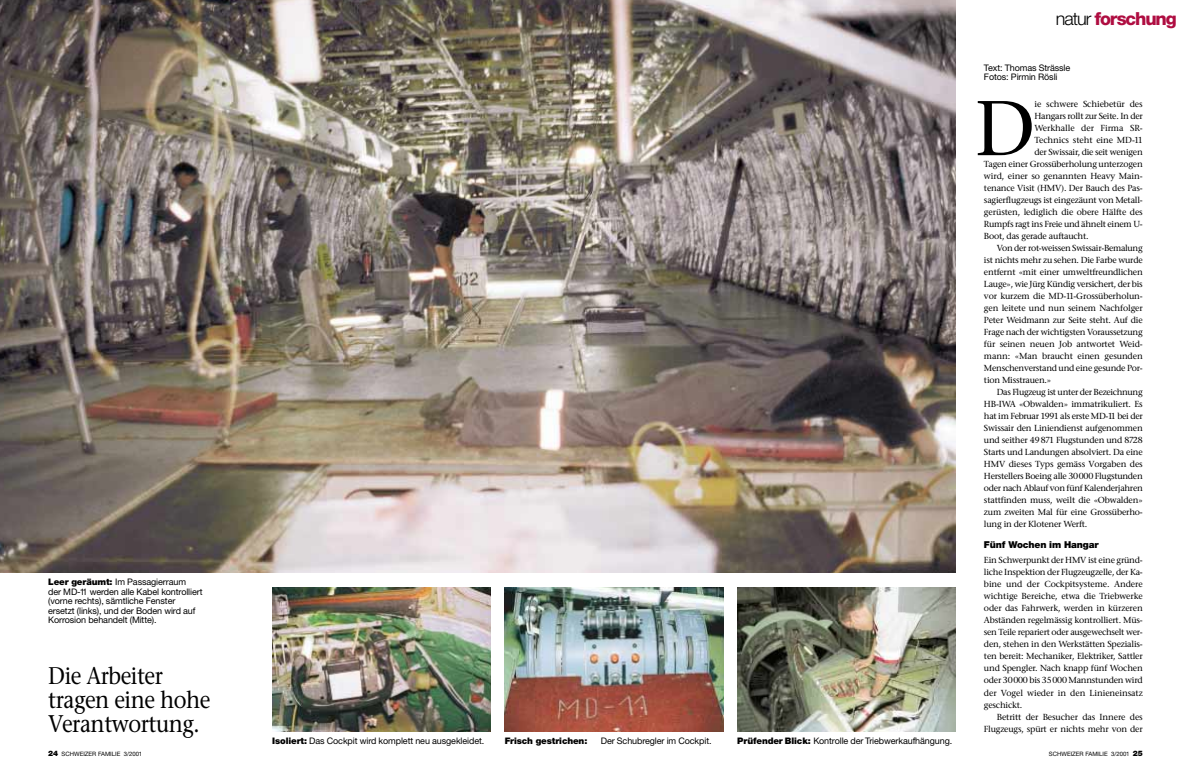
<style>
.page{position:relative;width:1191px;height:780px;background:#fff}
.page>*{position:absolute;margin:0;border:0;box-sizing:border-box;transform-origin:0 0}
.t1{font:77.3px "Stone Serif";color:#000}
.t2{font:24px/24px "Stone Serif";letter-spacing:-.025em;color:#000;scale:.9 1}
.t3{font:800 18px "Helvetica Neue";letter-spacing:-.065em;color:#af0d41}
.t4{font:900 9.5px "Helvetica Neue";letter-spacing:-.015em;color:#000}
.t5{font:9px/9.5px "Helvetica Neue";letter-spacing:-.01em;color:#000}
.t6{font:900 9px "Helvetica Neue";letter-spacing:-.015em;color:#000}
.t7{font:8.8px/12px "Stone Serif";letter-spacing:-.025em;color:#000;text-align:justify}
.t8{font:6px "Helvetica Neue";color:#000}
.s1{font-weight:900}
.s2{font-weight:900;font-size:7.5px}
.s3{font-weight:300;color:#000}
</style>
<div class="page">
<img style="left:0;top:0;width:955px;height:573px">
<img style="left:272px;top:587px;width:218px;height:144px">
<img style="left:505px;top:587px;width:218px;height:144px">
<img style="left:737px;top:587px;width:218px;height:144px">
<p class="t5" style="left:48px;top:578px;width:156px"><span class="s1">Leer geräumt:</span> Im Passagierraum<br>der MD-11 werden alle Kabel kontrolliert (vorne rechts), sämtliche Fenster ersetzt (links), und der Boden wird auf Korrosion behandelt (Mitte).</p>
<h2 class="t2" style="left:48px;top:666px;width:182px">Die Arbeiter tragen eine hohe<br>Verantwortung.</h2>
<p class="t8" style="left:48px;top:752px;width:95px"><span class="s2">24</span> SCHWEIZER FAMILIE 3/2001</p>
<p class="t5" style="left:272px;top:737px;width:214px"><span class="s1">Isoliert:</span> Das Cockpit wird komplett neu ausgekleidet.</p>
<p class="t6" style="left:505px;top:738px;width:84px">Frisch gestrichen:</p>
<p class="t5" style="left:601px;top:737px;width:112px">Der Schubregler im Cockpit.</p>
<p class="t5" style="left:737px;top:737px;width:216px"><span class="s1">Prüfender Blick:</span> Kontrolle der Triebwerkaufhängung.</p>
<h3 class="t3" style="left:1055px;top:12px;width:122px"><span class="s3">natur</span> forschung</h3>
<p class="t5" style="left:984px;top:64px;width:88px">Text: Thomas Strässle<br>Fotos: Pirmin Rösli</p>
<h1 class="t1" style="left:974px;top:98px;width:62px">D</h1>
<p class="t7" style="left:1034px;top:99px;width:110px">ie schwere Schiebetür des</p>
<p class="t7" style="left:1034px;top:111px;width:110px">Hangars rollt zur Seite. In der</p>
<p class="t7" style="left:1034px;top:123px;width:110px">Werkhalle der Firma SR-</p>
<p class="t7" style="left:1034px;top:135px;width:110px">Technics steht eine MD-11</p>
<p class="t7" style="left:1034px;top:147px;width:110px">der Swissair, die seit wenigen</p>
<p class="t7" style="left:984px;top:159px;width:160px">Tagen einer Grossüberholung unterzogen</p>
<p class="t7" style="left:984px;top:171px;width:160px">wird, einer so genannten Heavy Main-</p>
<p class="t7" style="left:984px;top:183px;width:160px">tenance Visit (HMV). Der Bauch des Pas-</p>
<p class="t7" style="left:984px;top:195px;width:160px">sagierflugzeugs ist eingezäunt von Metall-</p>
<p class="t7" style="left:984px;top:207px;width:160px">gerüsten, lediglich die obere Hälfte des</p>
<p class="t7" style="left:984px;top:219px;width:160px">Rumpfs ragt ins Freie und ähnelt einem U-</p>
<p class="t7" style="left:984px;top:231px;width:106px">Boot, das gerade auftaucht.</p>
<p class="t7" style="left:996px;top:243px;width:147px">Von der rot-weissen Swissair-Bemalung</p>
<p class="t7" style="left:984px;top:255px;width:160px">ist nichts mehr zu sehen. Die Farbe wurde</p>
<p class="t7" style="left:984px;top:267px;width:160px">entfernt «mit einer umweltfreundlichen</p>
<p class="t7" style="left:984px;top:279px;width:160px">Lauge», wie Jürg Kündig versichert, der bis</p>
<p class="t7" style="left:984px;top:291px;width:160px">vor kurzem die MD-11-Grossüberholun-</p>
<p class="t7" style="left:984px;top:303px;width:160px">gen leitete und nun seinem Nachfolger</p>
<p class="t7" style="left:984px;top:315px;width:160px">Peter Weidmann zur Seite steht. Auf die</p>
<p class="t7" style="left:984px;top:327px;width:160px">Frage nach der wichtigsten Voraussetzung</p>
<p class="t7" style="left:984px;top:339px;width:160px">für seinen neuen Job antwortet Weid-</p>
<p class="t7" style="left:984px;top:351px;width:160px">mann: «Man braucht einen gesunden</p>
<p class="t7" style="left:984px;top:363px;width:160px">Menschenverstand und eine gesunde Por-</p>
<p class="t7" style="left:984px;top:375px;width:69px">tion Misstrauen.»</p>
<p class="t7" style="left:996px;top:387px;width:147px">Das Flugzeug ist unter der Bezeichnung</p>
<p class="t7" style="left:984px;top:399px;width:160px">HB-IWA «Obwalden» immatrikuliert. Es</p>
<p class="t7" style="left:984px;top:411px;width:160px">hat im Februar 1991 als erste MD-11 bei der</p>
<p class="t7" style="left:984px;top:423px;width:160px">Swissair den Liniendienst aufgenommen</p>
<p class="t7" style="left:984px;top:435px;width:160px">und seither 49 871 Flugstunden und 8728</p>
<p class="t7" style="left:984px;top:447px;width:160px">Starts und Landungen absolviert. Da eine</p>
<p class="t7" style="left:984px;top:459px;width:160px">HMV dieses Typs gemäss Vorgaben des</p>
<p class="t7" style="left:984px;top:471px;width:160px">Herstellers Boeing alle 30000 Flugstunden</p>
<p class="t7" style="left:984px;top:483px;width:160px">oder nach Ablauf von fünf Kalenderjahren</p>
<p class="t7" style="left:984px;top:495px;width:160px">stattfinden muss, weilt die «Obwalden»</p>
<p class="t7" style="left:984px;top:507px;width:160px">zum zweiten Mal für eine Grossüberho-</p>
<p class="t7" style="left:984px;top:519px;width:105px">lung in der Klotener Werft.</p>
<p class="t4" style="left:984px;top:541px;width:116px">Fünf Wochen im Hangar</p>
<p class="t7" style="left:984px;top:555px;width:160px">Ein Schwerpunkt der HMV ist eine gründ&shy;liche Inspektion der Flugzeugzelle, der Ka&shy;bine und der Cockpitsysteme. Andere wichtige Bereiche, etwa die Triebwerke oder das Fahrwerk, werden in kürzeren Abständen regelmässig kontrolliert. Müs&shy;sen Teile repariert oder ausgewechselt wer&shy;den, stehen in den Werkstätten Spezialis&shy;ten bereit: Mechaniker, Elektriker, Sattler und Spengler. Nach knapp fünf Wochen oder 30000 bis 35000 Mannstunden wird der Vogel wieder in den Linieneinsatz geschickt.</p>
<p class="t7" style="left:984px;top:711px;width:160px;text-align:right">Betritt der Besucher das Innere des<br>Flugzeugs, spürt er nichts mehr von der</p>
<p class="t8" style="left:1049px;top:752px;width:95px">SCHWEIZER FAMILIE 3/2001 <span class="s2">25</span></p>
</div>
